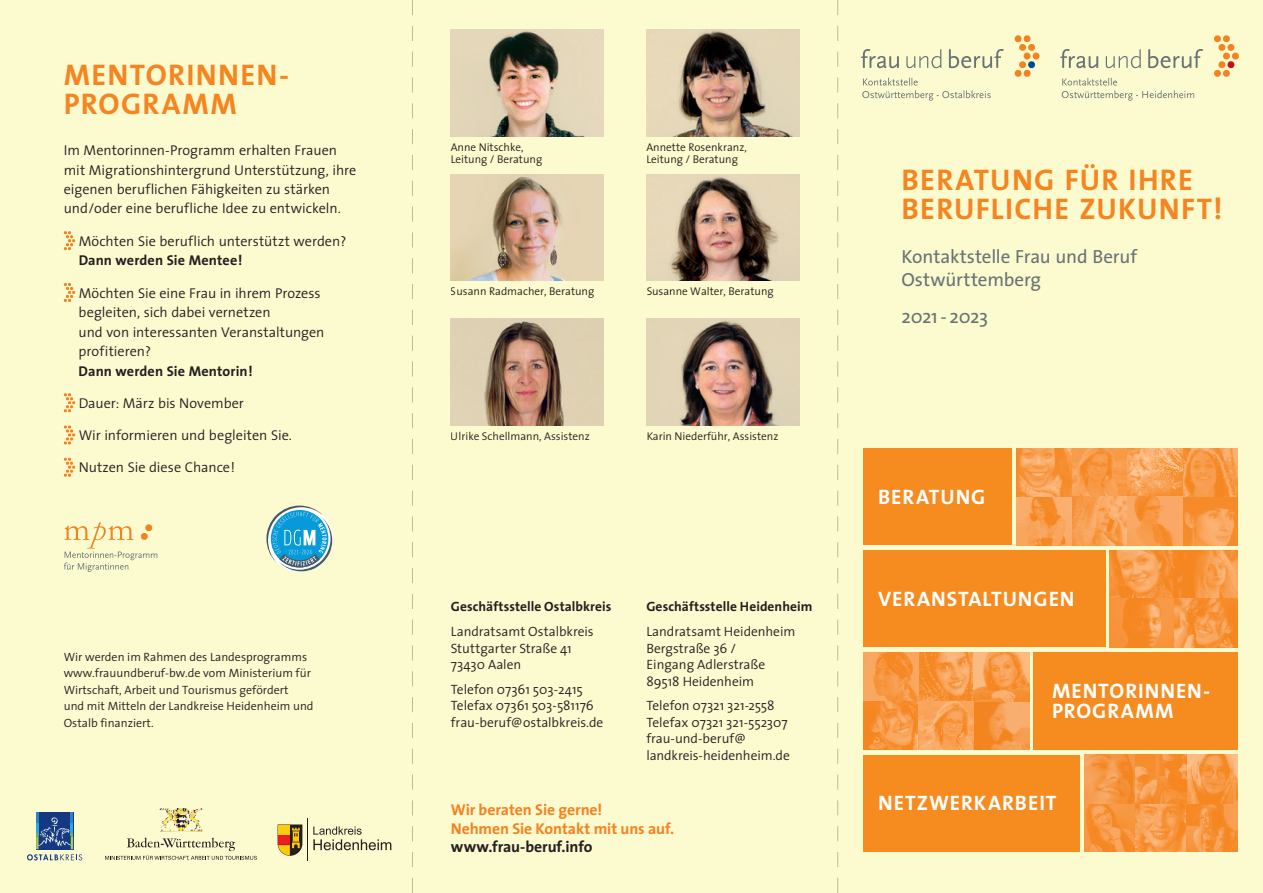
<style>
.page{position:relative;width:1263px;height:893px;background:#fff}
.page>*{position:absolute;margin:0;border:0;box-sizing:border-box;transform-origin:0 0}
.t1{font:700 30px/28.5px "The Sans";letter-spacing:.045em;color:#f58520}
.t2{font:700 21px/19.5px "The Sans";letter-spacing:.045em;color:#fff}
.t3{font:19.5px "The Sans";letter-spacing:-.02em;color:#697374}
.t4{font:19.05px/23.2px "The Sans";letter-spacing:-.005em;color:#697374}
.t5{font:700 15.75px/18.8px "The Sans";letter-spacing:-.005em;color:#f58220}
.t6{font:700 15.75px "The Sans";letter-spacing:-.005em;color:#231f20}
.t7{font:300 14.25px/19.5px "The Sans";letter-spacing:-.005em;color:#231f20}
.t8{font:700 14.25px "The Sans";letter-spacing:.005em;color:#231f20}
.t9{font:300 13.5px/16.5px "The Sans";color:#231f20}
.t10{font:700 13.5px "The Sans";letter-spacing:.005em;color:#231f20}
.t11{font:300 12px/16.5px "The Sans";color:#231f20}
.t12{font:300 11.25px/12.8px "The Sans";color:#231f20}
</style>
<div class="page">
<div style="left:412px;top:0;width:426px;height:893px;background:#fcfacf"></div>
<div style="left:0;top:0;width:412px;height:893px;background:#fcfacf"></div>
<div style="left:838px;top:0;width:425px;height:893px;background:#fcfacf"></div>
<img style="left:646px;top:30px;width:153px;height:106px">
<img style="left:646px;top:174px;width:153px;height:107px">
<img style="left:646px;top:319px;width:153px;height:106px">
<hr style="left:308px;top:818px;width:1px;height:42px;background:#231f20">
<svg style="left:313px;top:826px;width:78px;height:24px"></svg>
<svg style="left:278px;top:824px;width:24px;height:32px"></svg>
<svg style="left:64px;top:522px;width:93px;height:50px"></svg>
<svg style="left:64px;top:231px;width:11px;height:19px"></svg>
<svg style="left:64px;top:283px;width:11px;height:19px"></svg>
<svg style="left:64px;top:393px;width:11px;height:19px"></svg>
<svg style="left:64px;top:425px;width:11px;height:20px"></svg>
<svg style="left:64px;top:457px;width:11px;height:20px"></svg>
<svg style="left:266px;top:506px;width:66px;height:65px"></svg>
<div style="left:863px;top:448px;width:149px;height:98px;background:#f68b1f"></div>
<div style="left:1033px;top:652px;width:204px;height:98px;background:#f68b1f"></div>
<div style="left:863px;top:754px;width:217px;height:98px;background:#f68b1f"></div>
<div style="left:863px;top:550px;width:243px;height:98px;background:#f68b1f"></div>
<img style="left:1084px;top:803px;width:51px;height:49px">
<svg style="left:1135px;top:803px;width:51px;height:49px;background:#f79b48"></svg>
<img style="left:918px;top:652px;width:56px;height:49px">
<svg style="left:1186px;top:803px;width:51px;height:49px;background:#f6933a"></svg>
<img style="left:1110px;top:550px;width:64px;height:49px">
<img style="left:1182px;top:497px;width:55px;height:49px">
<svg style="left:1084px;top:754px;width:51px;height:49px;background:#f49743"></svg>
<svg style="left:974px;top:701px;width:55px;height:49px;background:#f59744"></svg>
<svg style="left:974px;top:652px;width:55px;height:49px;background:#f7a051"></svg>
<svg style="left:863px;top:652px;width:55px;height:49px;background:#f79a47"></svg>
<svg style="left:1186px;top:754px;width:51px;height:49px;background:#f79c4a"></svg>
<svg style="left:1135px;top:754px;width:51px;height:49px;background:#f69339"></svg>
<svg style="left:1174px;top:550px;width:63px;height:49px;background:#f6953e"></svg>
<svg style="left:1174px;top:599px;width:63px;height:49px;background:#f69842"></svg>
<svg style="left:863px;top:701px;width:55px;height:49px;background:#f6943c"></svg>
<svg style="left:1182px;top:448px;width:55px;height:49px;background:#f69945"></svg>
<svg style="left:1110px;top:599px;width:64px;height:49px;background:#f69338"></svg>
<svg style="left:1127px;top:448px;width:55px;height:49px;background:#f8a65d"></svg>
<svg style="left:1127px;top:497px;width:55px;height:49px;background:#f79e4f"></svg>
<svg style="left:1071px;top:448px;width:56px;height:49px;background:#f79a47"></svg>
<svg style="left:918px;top:701px;width:56px;height:49px;background:#f8a256"></svg>
<svg style="left:1071px;top:497px;width:56px;height:49px;background:#f7a155"></svg>
<svg style="left:1016px;top:497px;width:55px;height:49px;background:#f89f52"></svg>
<svg style="left:1016px;top:448px;width:55px;height:49px;background:#f79d4c"></svg>
<img style="left:159px;top:808px;width:44px;height:24px">
<svg style="left:105px;top:838px;width:152px;height:22px"></svg>
<svg style="left:27px;top:812px;width:55px;height:48px"></svg>
<svg style="left:1060px;top:49px;width:143px;height:19px"></svg>
<svg style="left:1062px;top:78px;width:132px;height:23px"></svg>
<svg style="left:1214px;top:35px;width:25px;height:42px"></svg>
<svg style="left:861px;top:49px;width:143px;height:19px"></svg>
<svg style="left:862px;top:78px;width:129px;height:23px"></svg>
<svg style="left:1014px;top:35px;width:26px;height:42px"></svg>
<img style="left:451px;top:30px;width:153px;height:106px">
<img style="left:451px;top:174px;width:153px;height:107px">
<img style="left:451px;top:319px;width:153px;height:106px">
<svg style="left:412px;top:0;width:1px;height:893px"></svg>
<svg style="left:837px;top:0;width:1px;height:893px"></svg>
<h1 class="t1" style="left:64px;top:60px;width:227px">MENTORINNEN-<br>PROGRAMM</h1>
<p class="t7" style="left:64px;top:140px;width:294px">Im Mentorinnen-Programm erhalten Frauen mit Migrationshintergrund Unterstützung, ihre eigenen beruflichen Fähigkeiten zu stärken und/oder eine berufliche Idee zu entwickeln.</p>
<p class="t7" style="left:79px;top:231px;width:269px">Möchten Sie beruflich unterstützt werden?</p>
<p class="t8" style="left:79px;top:248px;width:165px">Dann werden Sie Mentee!</p>
<p class="t7" style="left:79px;top:282px;width:247px">Möchten Sie eine Frau in ihrem Prozess begleiten, sich dabei vernetzen<br>und von interessanten Veranstaltungen profitieren?</p>
<p class="t8" style="left:79px;top:359px;width:176px">Dann werden Sie Mentorin!</p>
<p class="t7" style="left:79px;top:393px;width:167px">Dauer: März bis November</p>
<p class="t7" style="left:79px;top:425px;width:215px">Wir informieren und begleiten Sie.</p>
<p class="t7" style="left:79px;top:457px;width:158px">Nutzen Sie diese Chance!</p>
<p class="t11" style="left:64px;top:648px;width:251px">Wir werden im Rahmen des Landesprogramms www.frauundberuf-bw.de vom Ministerium für Wirtschaft, Arbeit und Tourismus gefördert<br>und mit Mitteln der Landkreise Heidenheim und Ostalb finanziert.</p>
<p class="t12" style="left:451px;top:140px;width:93px">Anne Nitschke,<br>Leitung / Beratung</p>
<p class="t12" style="left:451px;top:285px;width:145px">Susann Radmacher, Beratung</p>
<p class="t12" style="left:646px;top:140px;width:102px">Annette Rosenkranz,<br>Leitung / Beratung</p>
<p class="t12" style="left:646px;top:285px;width:129px">Susanne Walter, Beratung</p>
<p class="t12" style="left:451px;top:429px;width:140px">Ulrike Schellmann, Assistenz</p>
<p class="t12" style="left:646px;top:429px;width:134px">Karin Niederführ, Assistenz</p>
<p class="t10" style="left:451px;top:596px;width:162px">Geschäftsstelle Ostalbkreis</p>
<p class="t9" style="left:451px;top:623px;width:144px">Landratsamt Ostalbkreis<br>Stuttgarter Straße 41<br>73430 Aalen</p>
<p class="t9" style="left:451px;top:681px;width:154px">Telefon 07361 503-2415<br>Telefax 07361 503-581176 frau-beruf@ostalbkreis.de</p>
<p class="t10" style="left:646px;top:596px;width:168px">Geschäftsstelle Heidenheim</p>
<p class="t9" style="left:646px;top:623px;width:150px">Landratsamt Heidenheim<br>Bergstraße 36 /<br>Eingang Adlerstraße<br>89518 Heidenheim</p>
<p class="t9" style="left:646px;top:697px;width:145px">Telefon 07321 321-2558<br>Telefax 07321 321-552307 frau-und-beruf@ landkreis-heidenheim.de</p>
<p class="t5" style="left:451px;top:800px;width:225px">Wir beraten Sie gerne!<br>Nehmen Sie Kontakt mit uns auf.</p>
<p class="t6" style="left:451px;top:833px;width:143px">www.frau-beruf.info</p>
<h1 class="t1" style="left:901px;top:165px;width:323px">BERATUNG FÜR IHRE<br>BERUFLICHE ZUKUNFT!</h1>
<h3 class="t4" style="left:901px;top:244px;width:237px">Kontaktstelle Frau und Beruf<br>Ostwürttemberg</h3>
<h3 class="t3" style="left:901px;top:300px;width:88px">2021 - 2023</h3>
<h2 class="t2" style="left:878px;top:487px;width:109px">BERATUNG</h2>
<h2 class="t2" style="left:878px;top:589px;width:198px">VERANSTALTUNGEN</h2>
<h2 class="t2" style="left:1052px;top:681px;width:160px">MENTORINNEN-<br>PROGRAMM</h2>
<h2 class="t2" style="left:878px;top:793px;width:180px">NETZWERKARBEIT</h2>
</div>
